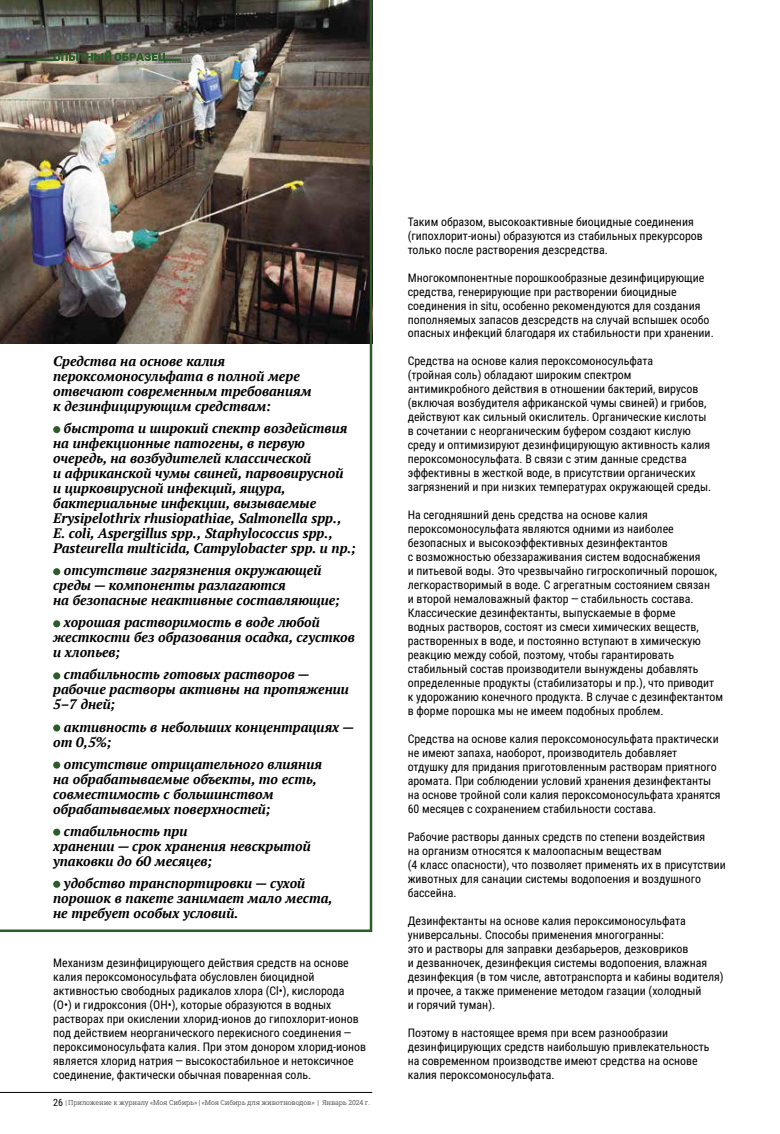
<style>
.page{position:relative;width:780px;height:1134px;background:#fff}
.page>*{position:absolute;margin:0;border:0;box-sizing:border-box;transform-origin:0 0}
.t1{font:italic 700 13.75px/15px "PT Serif";color:#000}
.t2{font:11.88px/14px "Roboto Condensed";color:#000}
.t3{font:6.88px "Roboto Slab";letter-spacing:-.02em;color:#636363}
.s1{font-family:"Roboto Condensed";font-size:10px;color:#000}
</style>
<div class="page">
<img style="left:0;top:0;width:370px;height:343px">
<div style="left:53px;top:426px;width:7px;height:7px;background:#2d5b2a;border-radius:50%"></div>
<div style="left:53px;top:568px;width:7px;height:7px;background:#2d5b2a;border-radius:50%"></div>
<div style="left:53px;top:620px;width:7px;height:7px;background:#2d5b2a;border-radius:50%"></div>
<div style="left:53px;top:672px;width:7px;height:7px;background:#2d5b2a;border-radius:50%"></div>
<div style="left:53px;top:724px;width:7px;height:7px;background:#2d5b2a;border-radius:50%"></div>
<div style="left:53px;top:761px;width:7px;height:8px;background:#2d5b2a;border-radius:50%"></div>
<div style="left:53px;top:829px;width:7px;height:7px;background:#2d5b2a;border-radius:50%"></div>
<div style="left:53px;top:881px;width:7px;height:7px;background:#2d5b2a;border-radius:50%"></div>
<hr style="left:0;top:929px;width:371px;height:3px;background:#2d5b2a">
<hr style="left:370px;top:0;width:2px;height:932px;background:#2d5b2a">
<svg style="left:53px;top:50px;width:127px;height:13px;background:#647057"></svg>
<hr style="left:0;top:59px;width:56px;height:2px;background:#2d5b2a">
<hr style="left:0;top:1092px;width:372px;height:1px;background:#000">
<p class="t1" style="left:53px;top:353px;width:260px">Средства на основе калия пероксомоносульфата в полной мере отвечают современным требованиям к дезинфицирующим средствам:</p>
<p class="t1" style="left:53px;top:421px;width:304px;text-indent:11px">быстрота и широкий спектр воздействия на инфекционные патогены, в первую очередь, на возбудителей классической<br>и африканской чумы свиней, парвовирусной<br>и цирковирусной инфекций, ящура, бактериальные инфекции, вызываемые Erysipelothrix rhusiopathiae, Salmonella spp., Е. coli, Aspergillus spp., Staphylococcus spp., Pasteurella multicida, Campylobacter spp. и пр.;</p>
<p class="t1" style="left:53px;top:563px;width:288px;text-indent:11px">отсутствие загрязнения окружающей среды — компоненты разлагаются<br>на безопасные неактивные составляющие;</p>
<p class="t1" style="left:53px;top:615px;width:303px;text-indent:11px">хорошая растворимость в воде любой жесткости без образования осадка, сгустков и хлопьев;</p>
<p class="t1" style="left:53px;top:667px;width:297px;text-indent:11px">стабильность готовых растворов — рабочие растворы активны на протяжении<br>5–7 дней;</p>
<p class="t1" style="left:53px;top:719px;width:302px;text-indent:11px">активность в небольших концентрациях — от 0,5%;</p>
<p class="t1" style="left:53px;top:756px;width:270px;text-indent:11px">отсутствие отрицательного влияния на обрабатываемые объекты, то есть, совместимость с большинством обрабатываемых поверхностей;</p>
<p class="t1" style="left:53px;top:823px;width:259px;text-indent:11px">стабильность при<br>хранении — срок хранения невскрытой упаковки до 60 месяцев;</p>
<p class="t1" style="left:53px;top:875px;width:281px;text-indent:11px">удобство транспортировки — сухой порошок в пакете занимает мало места, не требует особых условий.</p>
<p class="t2" style="left:53px;top:955px;width:314px">Механизм дезинфицирующего действия средств на основе калия пероксомоносульфата обусловлен биоцидной активностью свободных радикалов хлора (Cl•), кислорода<br>(О•) и гидроксония (ОН•), которые образуются в водных растворах при окислении хлорид-ионов до гипохлорит-ионов под действием неорганического перекисного соединения — пероксимоносульфата калия. При этом донором хлорид-ионов является хлорид натрия — высокостабильное и нетоксичное соединение, фактически обычная поваренная соль.</p>
<p class="t3" style="left:53px;top:1098px;width:318px"><span class="s1">26</span> | Приложение к журналу «Моя Сибирь» | «Моя Сибирь для животноводов» | Январь 2024 г.</p>
<p class="t2" style="left:407px;top:214px;width:296px">Таким образом, высокоактивные биоцидные соединения (гипохлорит-ионы) образуются из стабильных прекурсоров только после растворения дезсредства.</p>
<p class="t2" style="left:407px;top:270px;width:307px">Многокомпонентные порошкообразные дезинфицирующие средства, генерирующие при растворении биоцидные соединения in situ, особенно рекомендуются для создания пополняемых запасов дезсредств на случай вспышек особо опасных инфекций благодаря их стабильности при хранении.</p>
<p class="t2" style="left:407px;top:354px;width:305px">Средства на основе калия пероксомоносульфата<br>(тройная соль) обладают широким спектром антимикробного действия в отношении бактерий, вирусов (включая возбудителя африканской чумы свиней) и грибов, действуют как сильный окислитель. Органические кислоты в сочетании с неорганическим буфером создают кислую среду и оптимизируют дезинфицирующую активность калия пероксомоносульфата. В связи с этим данные средства эффективны в жесткой воде, в присутствии органических загрязнений и при низких температурах окружающей среды.</p>
<p class="t2" style="left:407px;top:508px;width:317px">На сегодняшний день средства на основе калия пероксомоносульфата являются одними из наиболее безопасных и высокоэффективных дезинфектантов<br>с возможностью обеззараживания систем водоснабжения<br>и питьевой воды. Это чрезвычайно гигроскопичный порошок, легкорастворимый в воде. С агрегатным состоянием связан<br>и второй немаловажный фактор — стабильность состава.<br>Классические дезинфектанты, выпускаемые в форме<br>водных растворов, состоят из смеси химических веществ, растворенных в воде, и постоянно вступают в химическую реакцию между собой, поэтому, чтобы гарантировать стабильный состав производители вынуждены добавлять определенные продукты (стабилизаторы и пр.), что приводит<br>к удорожанию конечного продукта. В случае с дезинфектантом в форме порошка мы не имеем подобных проблем.</p>
<p class="t2" style="left:407px;top:731px;width:314px">Средства на основе калия пероксомоносульфата практически не имеют запаха, наоборот, производитель добавляет отдушку для придания приготовленным растворам приятного аромата. При соблюдении условий хранения дезинфектанты на основе тройной соли калия пероксомоносульфата хранятся 60 месяцев с сохранением стабильности состава.</p>
<p class="t2" style="left:407px;top:829px;width:320px">Рабочие растворы данных средств по степени воздействия<br>на организм относятся к малоопасным веществам<br>(4 класс опасности), что позволяет применять их в присутствии животных для санации системы водопоения и воздушного бассейна.</p>
<p class="t2" style="left:407px;top:913px;width:317px">Дезинфектанты на основе калия пероксимоносульфата универсальны. Способы применения многогранны:<br>это и растворы для заправки дезбарьеров, дезковриков<br>и дезванночек, дезинфекция системы водопоения, влажная дезинфекция (в том числе, автотранспорта и кабины водителя) и прочее, а также применение методом газации (холодный<br>и горячий туман).</p>
<p class="t2" style="left:407px;top:1025px;width:303px">Поэтому в настоящее время при всем разнообразии дезинфицирующих средств наибольшую привлекательность на современном производстве имеют средства на основе калия пероксомоносульфата.</p>
</div>
